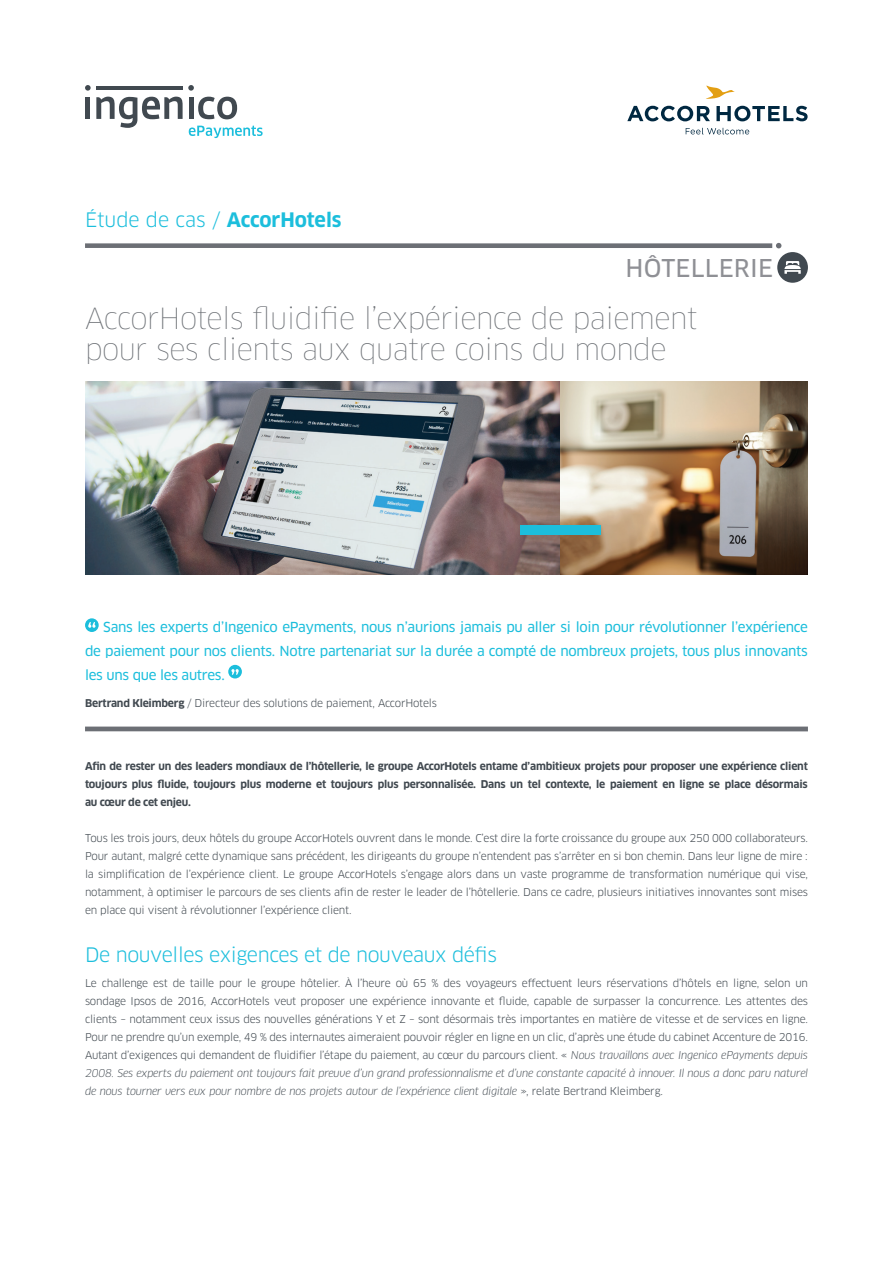
<style>
.page{position:relative;width:893px;height:1263px;background:#fff}
.page>*{position:absolute;margin:0;border:0;box-sizing:border-box;transform-origin:0 0}
.t1{font:100 28.5px/31.5px "Clan Pro";letter-spacing:-.02em;color:#6c7075}
.t2{font:24px "Clan Pro News";letter-spacing:.01em;color:#8f9095}
.t3{font:19.5px "Clan Pro";letter-spacing:-.02em;color:#1cbedc}
.t4{font:19.5px "Clan Pro";color:#1cbedc}
.t5{font:13.5px/24px "Clan Pro News";letter-spacing:-.02em;color:#1cbedc;text-align:justify}
.t6{font:10.5px/18px "Clan Pro";letter-spacing:-.02em;color:#414950;text-align:justify}
.t7{font:700 10.5px/18px "Clan Pro";letter-spacing:-.02em;color:#414950;text-align:justify}
.s1{font-weight:700}
.s2{font-style:italic}
</style>
<div class="page">
<div style="left:85px;top:618px;width:14px;height:14px;background:#1cbedc;border-radius:50%"></div>
<svg style="left:88px;top:622px;width:7px;height:6px"></svg>
<div style="left:228px;top:665px;width:14px;height:13px;background:#1cbedc;border-radius:50%"></div>
<svg style="left:231px;top:669px;width:8px;height:6px"></svg>
<div style="left:85px;top:726px;width:723px;height:5px;background:#6c6f75"></div>
<img style="left:85px;top:381px;width:723px;height:193px">
<div style="left:521px;top:526px;width:80px;height:9px;background:#1cbedc"></div>
<div style="left:85px;top:243px;width:687px;height:5px;background:#6c6f75"></div>
<svg style="left:776px;top:243px;width:5px;height:5px"></svg>
<div style="left:777px;top:252px;width:31px;height:31px;background:#414950;border-radius:50%"></div>
<div style="left:85px;top:97px;width:5px;height:22px;background:#414950"></div>
<hr style="left:96px;top:86px;width:87px;height:4px;background:#414950">
<div style="left:189px;top:97px;width:5px;height:22px;background:#414950"></div>
<svg style="left:198px;top:97px;width:39px;height:22px"></svg>
<svg style="left:85px;top:85px;width:6px;height:6px"></svg>
<svg style="left:188px;top:85px;width:6px;height:6px"></svg>
<svg style="left:96px;top:97px;width:87px;height:31px"></svg>
<svg style="left:189px;top:126px;width:74px;height:12px"></svg>
<svg style="left:784px;top:261px;width:17px;height:13px"></svg>
<svg style="left:627px;top:106px;width:83px;height:15px"></svg>
<svg style="left:686px;top:128px;width:63px;height:6px"></svg>
<svg style="left:706px;top:86px;width:28px;height:13px"></svg>
<svg style="left:716px;top:106px;width:92px;height:15px"></svg>
<h3 class="t4" style="left:85px;top:208px;width:258px">Étude de cas / <span class="s1">AccorHotels</span></h3>
<h2 class="t2" style="left:625px;top:254px;width:149px">HÔTELLERIE</h2>
<h1 class="t1" style="left:85px;top:302px;width:614px">AccorHotels fluidifie l’expérience de paiement pour ses clients aux quatre coins du monde</h1>
<p class="t5" style="left:85px;top:615px;width:724px;text-indent:18px">Sans les experts d’Ingenico ePayments, nous n’aurions jamais pu aller si loin pour révolutionner l’expérience de paiement pour nos clients. Notre partenariat sur la durée a compté de nombreux projets, tous plus innovants les uns que les autres.</p>
<p class="t6" style="left:85px;top:694px;width:353px"><span class="s1">Bertrand Kleimberg</span> / Directeur des solutions de paiement, AccorHotels</p>
<p class="t7" style="left:85px;top:757px;width:724px">Afin de rester un des leaders mondiaux de l’hôtellerie, le groupe AccorHotels entame d’ambitieux projets pour proposer une expérience client toujours plus fluide, toujours plus moderne et toujours plus personnalisée. Dans un tel contexte, le paiement en ligne se place désormais au cœur de cet enjeu.</p>
<p class="t6" style="left:85px;top:829px;width:724px">Tous les trois jours, deux hôtels du groupe AccorHotels ouvrent dans le monde. C’est dire la forte croissance du groupe aux 250 000 collaborateurs.<br>Pour autant, malgré cette dynamique sans précédent, les dirigeants du groupe n’entendent pas s’arrêter en si bon chemin. Dans leur ligne de mire : la simplification de l’expérience client. Le groupe AccorHotels s’engage alors dans un vaste programme de transformation numérique qui vise, notamment, à optimiser le parcours de ses clients afin de rester le leader de l’hôtellerie. Dans ce cadre, plusieurs initiatives innovantes sont mises en place qui visent à révolutionner l’expérience client.</p>
<h3 class="t3" style="left:85px;top:943px;width:414px">De nouvelles exigences et de nouveaux défis</h3>
<p class="t6" style="left:85px;top:974px;width:724px">Le challenge est de taille pour le groupe hôtelier. À l’heure où 65 % des voyageurs effectuent leurs réservations d’hôtels en ligne, selon un sondage Ipsos de 2016, AccorHotels veut proposer une expérience innovante et fluide, capable de surpasser la concurrence. Les attentes des clients – notamment ceux issus des nouvelles générations Y et Z – sont désormais très importantes en matière de vitesse et de services en ligne.<br>Pour ne prendre qu’un exemple, 49 % des internautes aimeraient pouvoir régler en ligne en un clic, d’après une étude du cabinet Accenture de 2016.<br>Autant d’exigences qui demandent de fluidifier l’étape du paiement, au cœur du parcours client. « <span class="s2">Nous travaillons avec Ingenico ePayments depuis 2008. Ses experts du paiement ont toujours fait preuve d’un grand professionnalisme et d’une constante capacité à innover. Il nous a donc paru naturel de nous tourner vers eux pour nombre de nos projets autour de l’expérience client digitale</span> », relate Bertrand Kleimberg.</p>
</div>
